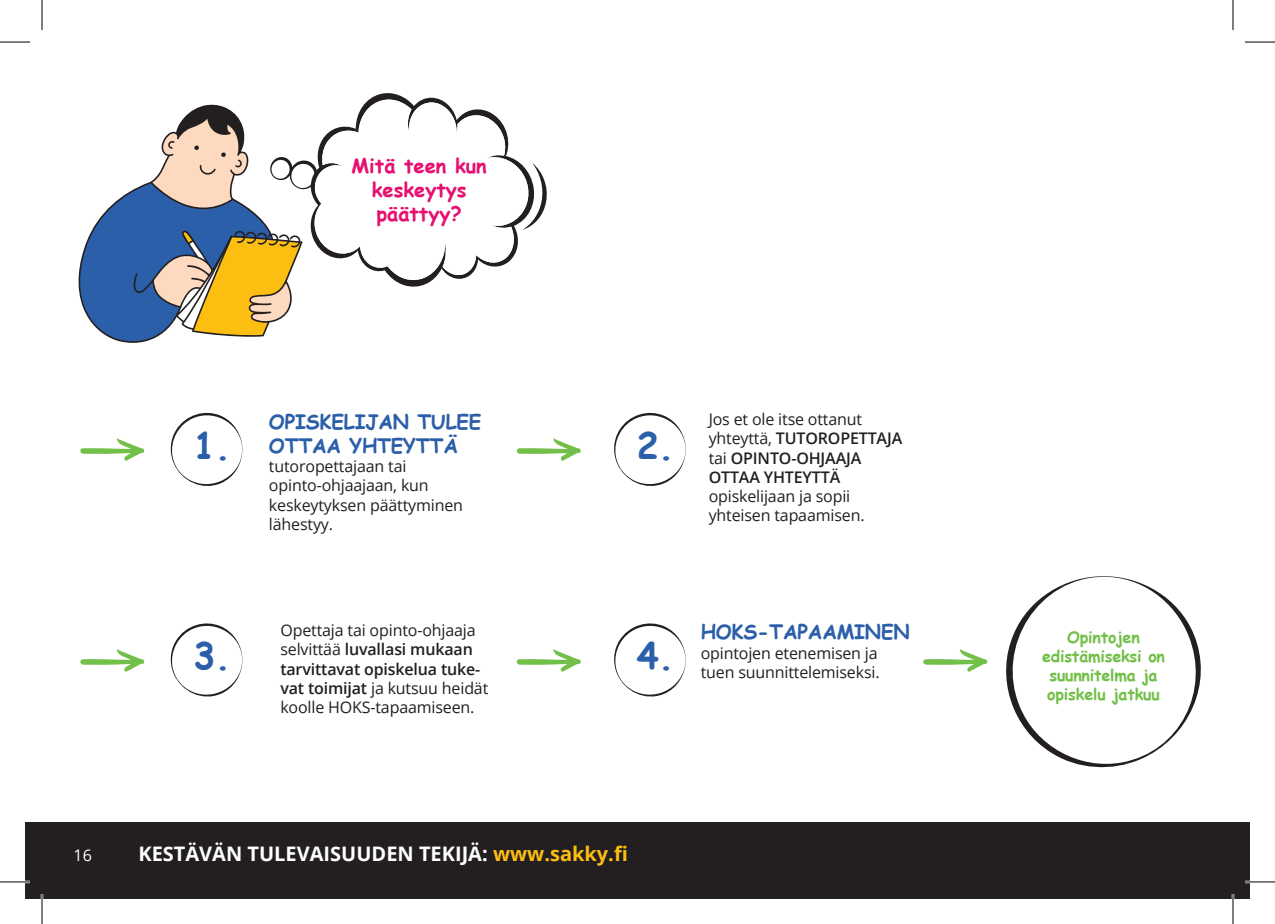
<style>
.page{position:relative;width:1275px;height:924px;background:#fff}
.page>*{position:absolute;margin:0;border:0;box-sizing:border-box;transform-origin:0 0}
.t1{font:700 36px "Comic Sans MS";color:#2b5faa}
.t2{font:700 20px/24px "Comic Sans MS";letter-spacing:-.01em;color:#2b5faa}
.t3{font:700 20px "Open Sans";color:#fff}
.t4{font:700 20px/24px "Comic Sans MS";color:#e51070;text-align:center}
.t5{font:16px/19.2px "Open Sans";letter-spacing:-.01em;color:#231f20}
.t6{font:600 16px/19.2px "Open Sans";letter-spacing:-.01em;color:#231f20}
.t7{font:700 16px/19.2px "Comic Sans MS";letter-spacing:-.01em;color:#72bf49;text-align:center}
.t8{font:16px "Open Sans";color:#fff}
.s1{font-weight:600}
.s2{font-weight:400}
.s3{color:#fdbe12}
</style>
<div class="page">
<div style="left:25px;top:822px;width:1225px;height:76px;background:#231f20"></div>
<hr style="left:1231px;top:893px;width:3px;height:30px;background:#fff">
<hr style="left:1232px;top:893px;width:1px;height:30px;background:#000">
<hr style="left:1232px;top:0;width:1px;height:30px;background:#000">
<hr style="left:41px;top:893px;width:2px;height:30px;background:#fff">
<hr style="left:42px;top:893px;width:1px;height:30px;background:#000">
<hr style="left:42px;top:0;width:1px;height:30px;background:#000">
<hr style="left:1245px;top:880px;width:30px;height:2px;background:#fff">
<hr style="left:1245px;top:881px;width:30px;height:1px;background:#000">
<hr style="left:0;top:880px;width:30px;height:2px;background:#fff">
<hr style="left:0;top:881px;width:30px;height:1px;background:#000">
<hr style="left:1245px;top:42px;width:30px;height:1px;background:#000">
<hr style="left:0;top:42px;width:30px;height:1px;background:#000">
<svg style="left:78px;top:93px;width:469px;height:250px"></svg>
<svg style="left:80px;top:438px;width:64px;height:23px"></svg>
<svg style="left:170px;top:412px;width:72px;height:74px"></svg>
<svg style="left:80px;top:649px;width:64px;height:23px"></svg>
<svg style="left:170px;top:623px;width:72px;height:74px"></svg>
<svg style="left:516px;top:438px;width:65px;height:23px"></svg>
<svg style="left:614px;top:412px;width:72px;height:74px"></svg>
<svg style="left:516px;top:649px;width:65px;height:23px"></svg>
<svg style="left:614px;top:623px;width:72px;height:74px"></svg>
<svg style="left:923px;top:649px;width:64px;height:23px"></svg>
<svg style="left:1006px;top:576px;width:195px;height:192px"></svg>
<p class="t4" style="left:352px;top:153px;width:137px">Mitä teen kun keskeytys päättyy?</p>
<h1 class="t1" style="left:193px;top:418px;width:39px">1.</h1>
<h1 class="t1" style="left:193px;top:629px;width:39px">3.</h1>
<p class="t2" style="left:269px;top:408px;width:214px">OPISKELIJAN TULEE<br>OTTAA YHTEYTTÄ</p>
<p class="t5" style="left:269px;top:456px;width:195px">tutoropettajaan tai opinto-ohjaajaan, kun keskeytyksen päättyminen lähestyy.</p>
<p class="t5" style="left:280px;top:620px;width:209px">Opettaja tai opinto-ohjaaja selvittää <span class="s1">luvallasi mukaan tarvittavat opiskelua tuke&shy;vat toimijat</span> ja kutsuu heidät koolle HOKS-tapaamiseen.</p>
<h1 class="t1" style="left:637px;top:418px;width:39px">2.</h1>
<p class="t6" style="left:708px;top:409px;width:195px"><span class="s2">Jos et ole itse ottanut yhteyttä,</span> TUTOROPETTAJA <span class="s2">tai</span> OPINTO-OHJAAJA<br>OTTAA YHTEYTTÄ</p>
<p class="t5" style="left:708px;top:486px;width:157px">opiskelijaan ja sopii yhteisen tapaamisen.</p>
<h1 class="t1" style="left:637px;top:629px;width:39px">4.</h1>
<p class="t2" style="left:700px;top:619px;width:210px">HOKS-TAPAAMINEN</p>
<p class="t5" style="left:700px;top:642px;width:180px">opintojen etenemisen ja tuen suunnittelemiseksi.</p>
<p class="t8" style="left:74px;top:843px;width:20px">16</p>
<p class="t3" style="left:138px;top:838px;width:491px">KESTÄVÄN TULEVAISUUDEN TEKIJÄ: <span class="s3">www.sakky.fi</span></p>
<p class="t7" style="left:1042px;top:626px;width:124px">Opintojen edistämiseksi on suunnitelma ja opiskelu jatkuu</p>
</div>
